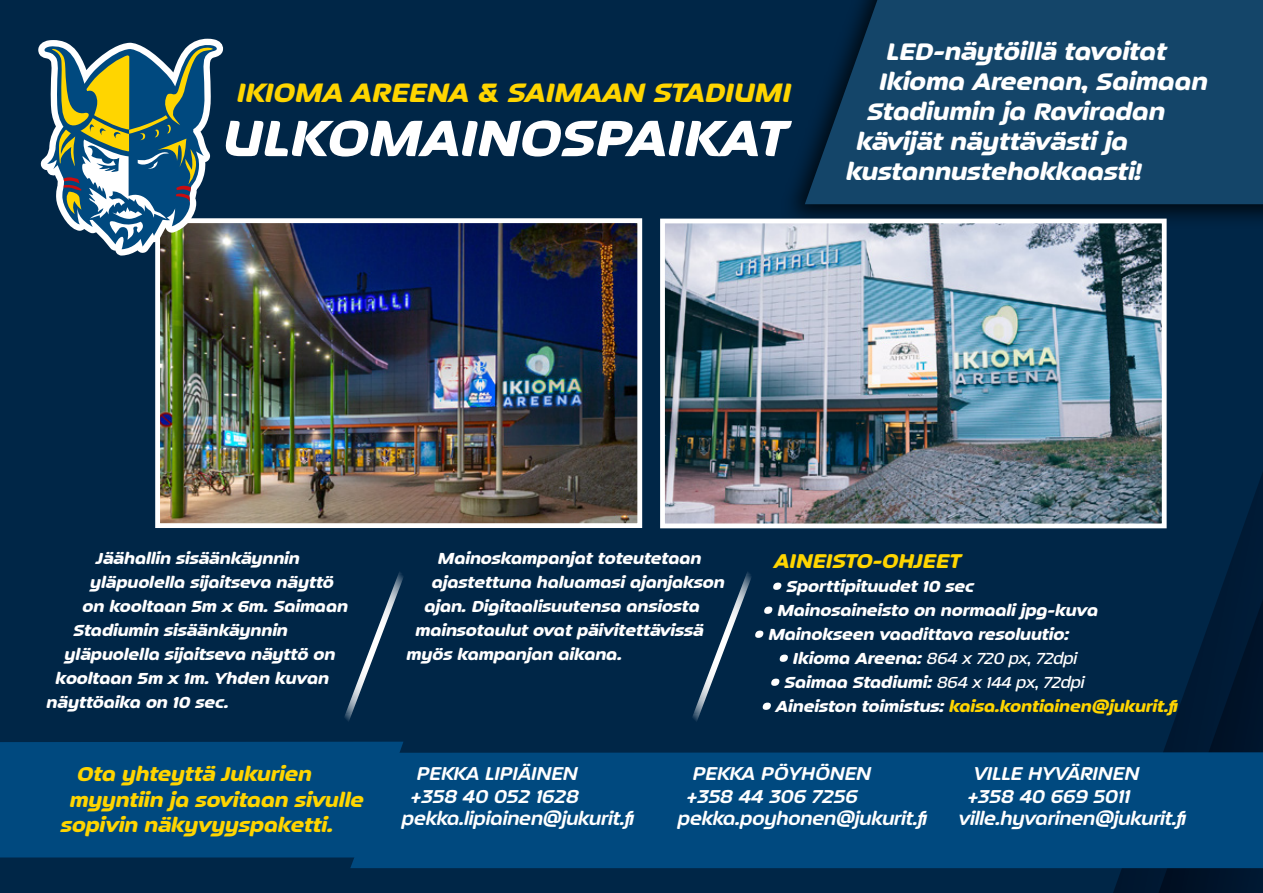
<style>
.page{position:relative;width:1263px;height:893px;background:#002647}
.page>*{position:absolute;margin:0;border:0;box-sizing:border-box;transform-origin:0 0}
.t1{font:italic 800 57.3px "September";color:#fff}
.t2{font:italic 800 30px "September";color:#ffd500}
.t3{font:italic 800 27px "September";color:#fff}
.t4{font:italic 800 22.5px "September";color:#ffd500}
.t5{font:italic 700 21px "September";color:#fff}
.t6{font:italic 800 18px "September";color:#fff}
.t7{font:italic 800 18px "September";color:#ffd500}
.t8{font:italic 500 18px "September";color:#fff}
.s1{font-weight:800}
.s2{font-weight:500}
.s3{color:#fff}
</style>
<div class="page">
<svg style="left:1094px;top:528px;width:48px;height:365px"></svg>
<svg style="left:1142px;top:230px;width:121px;height:663px"></svg>
<div style="left:780px;top:0;width:483px;height:230px;background:#000;opacity:.75"></div>
<svg style="left:805px;top:0;width:458px;height:204px;background:#124265"></svg>
<img style="left:161px;top:224px;width:475px;height:298px">
<div style="left:155px;top:218px;width:487px;height:310px;border:5px solid #fff"></div>
<img style="left:666px;top:225px;width:494px;height:297px">
<div style="left:660px;top:219px;width:506px;height:309px;border:5px solid #fff"></div>
<div style="left:350px;top:752px;width:913px;height:116px;background:#00497f"></div>
<div style="left:0;top:742px;width:403px;height:115px;background:#00497f"></div>
<svg style="left:38px;top:39px;width:185px;height:217px"></svg>
<div style="left:773px;top:583px;width:9px;height:7px;background:#fff;border-radius:4px"></div>
<div style="left:764px;top:607px;width:9px;height:7px;background:#fff;border-radius:4px"></div>
<div style="left:779px;top:655px;width:9px;height:7px;background:#fff;border-radius:4px"></div>
<div style="left:771px;top:679px;width:9px;height:7px;background:#fff;border-radius:4px"></div>
<div style="left:762px;top:703px;width:9px;height:7px;background:#fff;border-radius:4px"></div>
<svg style="left:692px;top:572px;width:72px;height:150px"></svg>
<svg style="left:331px;top:572px;width:72px;height:173px"></svg>
<p class="t2" style="left:237px;top:73px;width:556px">IKIOMA AREENA &amp; SAIMAAN STADIUMI</p>
<p class="t1" style="left:223px;top:101px;width:566px">ULKOMAINOSPAIKAT</p>
<p class="t3" style="left:886px;top:34px;width:281px">LED-näytöillä tavoitat</p>
<p class="t3" style="left:879px;top:64px;width:330px">Ikioma Areenan, Saimaan</p>
<p class="t3" style="left:867px;top:94px;width:300px">Stadiumin ja Raviradan</p>
<p class="t3" style="left:856px;top:124px;width:273px">kävijät näyttävästi ja</p>
<p class="t3" style="left:846px;top:154px;width:297px">kustannustehokkaasti!</p>
<p class="t6" style="left:96px;top:547px;width:205px">Jäähallin sisäänkäynnin</p>
<p class="t6" style="left:90px;top:571px;width:245px">yläpuolella sijaitseva näyttö</p>
<p class="t6" style="left:83px;top:595px;width:267px">on kooltaan 5m x 6m. Saimaan</p>
<p class="t6" style="left:74px;top:619px;width:216px">Stadiumin sisäänkäynnin</p>
<p class="t6" style="left:65px;top:643px;width:272px">yläpuolella sijaitseva näyttö on</p>
<p class="t6" style="left:56px;top:667px;width:275px">kooltaan 5m x 1m. Yhden kuvan</p>
<p class="t6" style="left:47px;top:691px;width:184px">näyttöaika on 10 sec.</p>
<p class="t4" style="left:77px;top:760px;width:236px">Ota yhteyttä Jukurien</p>
<p class="t4" style="left:70px;top:785px;width:296px">myyntiin ja sovitaan sivulle</p>
<p class="t4" style="left:61px;top:811px;width:274px">sopivin näkyvyyspaketti.</p>
<p class="t6" style="left:438px;top:547px;width:265px">Mainoskampanjat toteutetaan</p>
<p class="t6" style="left:432px;top:571px;width:294px">ajastettuna haluamasi ajanjakson</p>
<p class="t6" style="left:424px;top:595px;width:277px">ajan. Digitaalisuutensa ansiosta</p>
<p class="t6" style="left:415px;top:619px;width:290px">mainsotaulut ovat päivitettävissä</p>
<p class="t6" style="left:406px;top:643px;width:217px">myös kampanjan aikana.</p>
<p class="t4" style="left:774px;top:546px;width:189px">AINEISTO-OHJEET</p>
<p class="t6" style="left:786px;top:575px;width:189px">Sporttipituudet 10 sec</p>
<p class="t6" style="left:777px;top:599px;width:322px">Mainosaineisto on normaali jpg-kuva</p>
<p class="t6" style="left:768px;top:623px;width:302px">Mainokseen vaadittava resoluutio:</p>
<p class="t8" style="left:793px;top:647px;width:286px"><span class="s1">Ikioma Areena:</span> 864 x 720 px, 72dpi</p>
<p class="t6" style="left:784px;top:671px;width:302px">Saimaa Stadiumi: <span class="s2">864 x 144 px, 72dpi</span></p>
<p class="t7" style="left:776px;top:695px;width:406px"><span class="s3">Aineiston toimistus:</span> kaisa.kontiainen@jukurit.fi</p>
<p class="t5" style="left:417px;top:760px;width:163px">PEKKA LIPIÄINEN</p>
<p class="t5" style="left:411px;top:782px;width:169px">+358 40 052 1628</p>
<p class="t5" style="left:402px;top:805px;width:237px">pekka.lipiainen@jukurit.fi</p>
<p class="t5" style="left:693px;top:760px;width:180px">PEKKA PÖYHÖNEN</p>
<p class="t5" style="left:687px;top:782px;width:172px">+358 44 306 7256</p>
<p class="t5" style="left:678px;top:805px;width:254px">pekka.poyhonen@jukurit.fi</p>
<p class="t5" style="left:974px;top:760px;width:167px">VILLE HYVÄRINEN</p>
<p class="t5" style="left:968px;top:782px;width:164px">+358 40 669 5011</p>
<p class="t5" style="left:959px;top:805px;width:232px">ville.hyvarinen@jukurit.fi</p>
</div>
